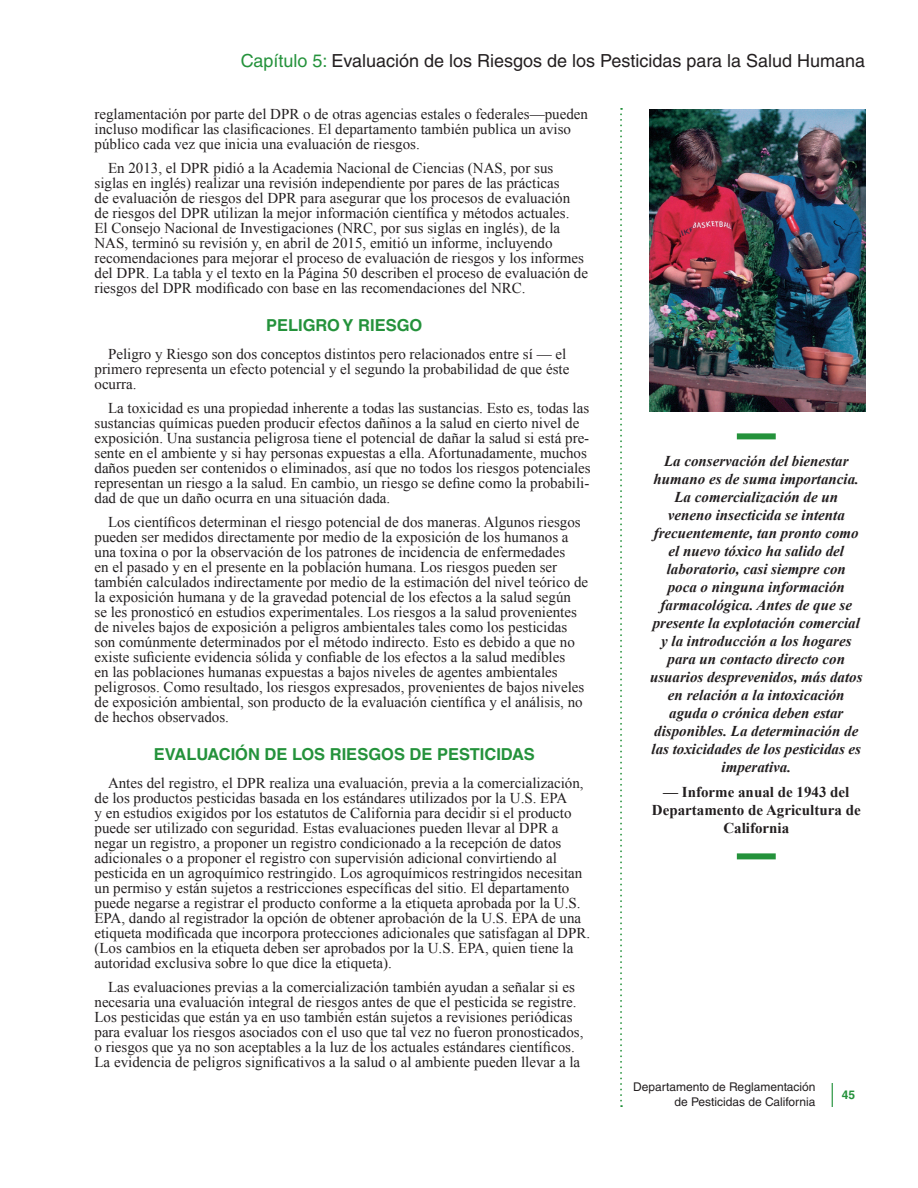
<style>
.page{position:relative;width:918px;height:1188px;background:#fff}
.page>*{position:absolute;margin:0;border:0;box-sizing:border-box;transform-origin:0 0}
.t1{font:18px "Helvetica LT Std";color:#231f20}
.t2{font:700 16.5px "Helvetica LT Std";color:#24923b}
.t3{font:15px/15px "Times New Roman";color:#231f20}
.t4{font:italic 700 15px/18px "Times New Roman";color:#231f20;text-align:center}
.t5{font:700 15px/18px "Times New Roman";color:#231f20;text-align:center}
.t6{font:12px/15px "Helvetica LT Std";color:#231f20;text-align:center}
.s1{color:#24923b}
.s2{font-weight:300;font-stretch:condensed;font-size:24px;color:#24923b}
.s3{font-weight:700;color:#24923b}
</style>
<div class="page">
<div style="left:737px;top:853px;width:39px;height:6px;background:#24923b"></div>
<div style="left:737px;top:433px;width:39px;height:6px;background:#24923b"></div>
<svg style="left:620px;top:108px;width:2px;height:999px"></svg>
<img style="left:649px;top:109px;width:216px;height:303px">
<p class="t1" style="left:241px;top:50px;width:626px"><span class="s1">Capítulo 5:</span> Evaluación de los Riesgos de los Pesticidas para la Salud Humana</p>
<p class="t3" style="left:94px;top:107px;width:495px">reglamentación por parte del DPR o de otras agencias estales o federales—pueden</p>
<p class="t3" style="left:94px;top:122px;width:478px">incluso modificar las clasificaciones. El departamento también publica un aviso</p>
<p class="t3" style="left:94px;top:137px;width:327px">público cada vez que inicia una evaluación de riesgos.</p>
<p class="t3" style="left:94px;top:161px;width:495px;text-indent:14px">En 2013, el DPR pidió a la Academia Nacional de Ciencias (NAS, por sus siglas en inglés) realizar una revisión independiente por pares de las prácticas<br>de evaluación de riesgos del DPR para asegurar que los procesos de evaluación<br>de riesgos del DPR utilizan la mejor información científica y métodos actuales.<br>El Consejo Nacional de Investigaciones (NRC, por sus siglas en inglés), de la NAS, terminó su revisión y, en abril de 2015, emitió un informe, incluyendo recomendaciones para mejorar el proceso de evaluación de riesgos y los informes del DPR. La tabla y el texto en la Página 50 describen el proceso de evaluación de riesgos del DPR modificado con base en las recomendaciones del NRC.</p>
<h3 class="t2" style="left:266px;top:315px;width:158px">PELIGRO Y RIESGO</h3>
<p class="t3" style="left:94px;top:347px;width:476px;text-indent:14px">Peligro y Riesgo son dos conceptos distintos pero relacionados entre sí — el primero representa un efecto potencial y el segundo la probabilidad de que éste ocurra.</p>
<p class="t3" style="left:94px;top:401px;width:498px;text-indent:14px">La toxicidad es una propiedad inherente a todas las sustancias. Esto es, todas las sustancias químicas pueden producir efectos dañinos a la salud en cierto nivel de exposición. Una sustancia peligrosa tiene el potencial de dañar la salud si está pre&shy;sente en el ambiente y si hay personas expuestas a ella. Afortunadamente, muchos daños pueden ser contenidos o eliminados, así que no todos los riesgos potenciales representan un riesgo a la salud. En cambio, un riesgo se define como la probabili&shy;dad de que un daño ocurra en una situación dada.</p>
<p class="t3" style="left:95px;top:515px;width:495px;text-indent:13px">Los científicos determinan el riesgo potencial de dos maneras. Algunos riesgos pueden ser medidos directamente por medio de la exposición de los humanos a una toxina o por la observación de los patrones de incidencia de enfermedades<br>en el pasado y en el presente en la población humana. Los riesgos pueden ser también calculados indirectamente por medio de la estimación del nivel teórico de la exposición humana y de la gravedad potencial de los efectos a la salud según<br>se les pronosticó en estudios experimentales. Los riesgos a la salud provenientes de niveles bajos de exposición a peligros ambientales tales como los pesticidas son comúnmente determinados por el método indirecto. Esto es debido a que no existe suficiente evidencia sólida y confiable de los efectos a la salud medibles<br>en las poblaciones humanas expuestas a bajos niveles de agentes ambientales peligrosos. Como resultado, los riesgos expresados, provenientes de bajos niveles de exposición ambiental, son producto de la evaluación científica y el análisis, no de hechos observados.</p>
<h3 class="t2" style="left:154px;top:744px;width:382px">EVALUACIÓN DE LOS RIESGOS DE PESTICIDAS</h3>
<p class="t3" style="left:94px;top:776px;width:497px;text-indent:14px">Antes del registro, el DPR realiza una evaluación, previa a la comercialización, de los productos pesticidas basada en los estándares utilizados por la U.S. EPA<br>y en estudios exigidos por los estatutos de California para decidir si el producto puede ser utilizado con seguridad. Estas evaluaciones pueden llevar al DPR a negar un registro, a proponer un registro condicionado a la recepción de datos adicionales o a proponer el registro con supervisión adicional convirtiendo al pesticida en un agroquímico restringido. Los agroquímicos restringidos necesitan un permiso y están sujetos a restricciones específicas del sitio. El departamento puede negarse a registrar el producto conforme a la etiqueta aprobada por la U.S.<br>EPA, dando al registrador la opción de obtener aprobación de la U.S. EPA de una etiqueta modificada que incorpora protecciones adicionales que satisfagan al DPR. (Los cambios en la etiqueta deben ser aprobados por la U.S. EPA, quien tiene la autoridad exclusiva sobre lo que dice la etiqueta).</p>
<p class="t3" style="left:94px;top:980px;width:491px;text-indent:14px">Las evaluaciones previas a la comercialización también ayudan a señalar si es necesaria una evaluación integral de riesgos antes de que el pesticida se registre.<br>Los pesticidas que están ya en uso también están sujetos a revisiones periódicas para evaluar los riesgos asociados con el uso que tal vez no fueron pronosticados,</p>
<p class="t3" style="left:94px;top:1040px;width:487px">o riesgos que ya no son aceptables a la luz de los actuales estándares científicos.<br>La evidencia de peligros significativos a la salud o al ambiente pueden llevar a la</p>
<p class="t4" style="left:650px;top:452px;width:214px">La conservación del bienestar humano es de suma importancia.<br>La comercialización de un<br>veneno insecticida se intenta frecuentemente, tan pronto como el nuevo tóxico ha salido del laboratorio, casi siempre con<br>poca o ninguna información farmacológica. Antes de que se presente la explotación comercial y la introducción a los hogares para un contacto directo con usuarios desprevenidos, más datos en relación a la intoxicación aguda o crónica deben estar disponibles. La determinación de las toxicidades de los pesticidas es imperativa.</p>
<p class="t5" style="left:652px;top:783px;width:210px">— Informe anual de 1943 del<br>Departamento de Agricultura de<br>California</p>
<p class="t6" style="left:633px;top:1080px;width:224px">Departamento de Reglamentación <span class="s2">|</span> <span class="s3">45 </span>de Pesticidas de California</p>
</div>
